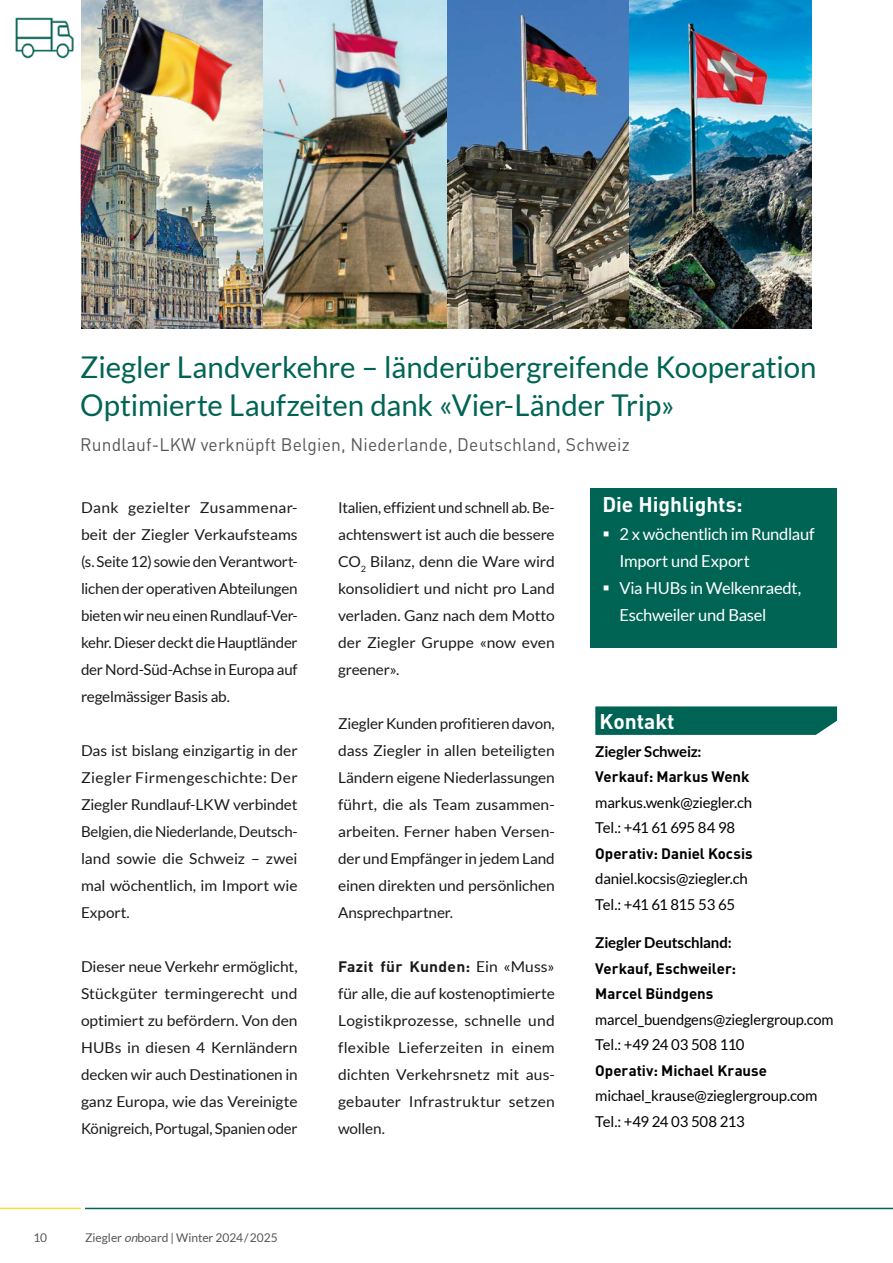
<style>
.page{position:relative;width:893px;height:1263px;background:#fff}
.page>*{position:absolute;margin:0;border:0;box-sizing:border-box;transform-origin:0 0}
.Head_21pt{font:30px/37.5px "Lato";color:#006455}
.Kasten_Head{font:700 21px "DIN Pro";color:#fff}
.Kontakt_Head{font:700 21px "DIN Pro";color:#fff}
.Subhead_für_Head_21pt{font:18px "DIN Pro";letter-spacing:.01em;color:#555756}
.t1{font:16.5px/27px "Lato";letter-spacing:-.015em;color:#fff}
.Kontaktdaten{font:15px/27px "Lato";letter-spacing:-.01em;color:#000;text-align:justify;scale:1.04 1}
.Kontaktdaten-2{font:15px/27px "Lato";letter-spacing:-.01em;color:#000;text-align:justify}
.Kontaktdaten-3{font:700 15px/25.5px "DIN Pro";color:#000}
.Kontaktdaten-4{font:15px "Lato";letter-spacing:-.035em;color:#000}
.Kontakt_Name{font:700 15px "Lato";letter-spacing:-.01em;color:#000}
.Kontaktdaten-5{font:700 15px "DIN Pro";color:#000;scale:1.04 1}
.Kontaktdaten-6{font:15px "Lato";letter-spacing:-.04em;color:#000}
.t2{font:12px "Lato";color:#555756}
.s1{font-style:italic}
.s2{font-family:"Lato";font-weight:400}
</style>
<div class="page">
<img style="left:81px;top:0;width:548px;height:328px">
<img style="left:15px;top:17px;width:59px;height:42px">
<img style="left:81px;top:0;width:161px;height:281px">
<div style="left:591px;top:488px;width:246px;height:160px;background:#006455"></div>
<svg style="left:595px;top:706px;width:242px;height:29px;background:#0a6a5c"></svg>
<img style="left:629px;top:0;width:183px;height:328px">
<hr style="left:85px;top:1208px;width:808px;height:1px;background:#006455">
<hr style="left:0;top:1208px;width:81px;height:1px;background:#f5de3c">
<p class="Head_21pt" style="left:80px;top:348px;width:738px">Ziegler Landverkehre – länderübergreifende Kooperation<br>Optimierte Laufzeiten dank «Vier-Länder Trip»</p>
<p class="Subhead_für_Head_21pt" style="left:80px;top:432px;width:551px">Rundlauf-LKW verknüpft Belgien, Niederlande, Deutschland, Schweiz</p>
<p class="Kontaktdaten" style="left:81px;top:494px;width:210px">Dank gezielter Zusammenar&shy;beit der Ziegler Verkaufsteams (s. Seite 12) sowie den Verantwort&shy;lichen der operativen Abteilungen bieten wir neu einen Rundlauf-Ver&shy;kehr. Dieser deckt die Hauptländer der Nord-Süd-Achse in Europa auf regelmässiger Basis ab.</p>
<p class="Kontaktdaten" style="left:81px;top:737px;width:210px">Das ist bislang einzigartig in der Ziegler Firmengeschichte: Der Ziegler Rundlauf-LKW verbindet Belgien, die Niederlande, Deutsch&shy;land sowie die Schweiz – zwei mal wöchentlich, im Import wie Export.</p>
<p class="Kontaktdaten" style="left:81px;top:953px;width:210px">Dieser neue Verkehr ermöglicht, Stückgüter termingerecht und optimiert zu befördern. Von den HUBs in diesen 4 Kernländern decken wir auch Destinationen in ganz Europa, wie das Vereinigte Königreich, Portugal, Spanien oder</p>
<p class="t2" style="left:34px;top:1231px;width:15px">10</p>
<p class="t2" style="left:85px;top:1231px;width:194px">Ziegler <span class="s1">on</span>board | Winter 2024/2025</p>
<p class="Kontaktdaten-2" style="left:338px;top:494px;width:218px">Italien, effizient und schnell ab. Be&shy;achtenswert ist auch die bessere CO<sub>2</sub> Bilanz, denn die Ware wird konsolidiert und nicht pro Land verladen. Ganz nach dem Motto der Ziegler Gruppe «now even greener».</p>
<p class="Kontaktdaten-2" style="left:338px;top:710px;width:218px">Ziegler Kunden profitieren davon, dass Ziegler in allen beteiligten Ländern eigene Niederlassungen führt, die als Team zusammen&shy;arbeiten. Ferner haben Versen&shy;der und Empfänger in jedem Land einen direkten und persönlichen Ansprechpartner.</p>
<p class="Kontaktdaten-5" style="left:338px;top:956px;width:210px">Fazit für Kunden: <span class="s2">Ein «Muss»</span></p>
<p class="Kontaktdaten" style="left:338px;top:980px;width:210px">für alle, die auf kostenoptimierte Logistikprozesse, schnelle und flexible Lieferzeiten in einem dichten Verkehrsnetz mit aus&shy;gebauter Infrastruktur setzen wollen.</p>
<p class="Kasten_Head" style="left:602px;top:490px;width:142px">Die Highlights:</p>
<p class="t1" style="left:619px;top:520px;width:197px;text-indent:-17px">▪ 2 x wöchentlich im Rundlauf<br>Import und Export</p>
<p class="t1" style="left:619px;top:574px;width:183px;text-indent:-17px">▪ Via HUBs in Welkenraedt,<br>Eschweiler und Basel</p>
<p class="Kontakt_Head" style="left:600px;top:707px;width:77px">Kontakt</p>
<p class="Kontakt_Name" style="left:595px;top:743px;width:108px">Ziegler Schweiz:</p>
<p class="Kontaktdaten-3" style="left:595px;top:763px;width:156px">Verkauf: Markus Wenk</p>
<p class="Kontaktdaten-2" style="left:595px;top:789px;width:158px">markus.wenk@ziegler.ch</p>
<p class="Kontaktdaten-6" style="left:595px;top:819px;width:141px">Tel.: +41 61 695 84 98</p>
<p class="Kontaktdaten-3" style="left:595px;top:840px;width:159px">Operativ: Daniel Kocsis</p>
<p class="Kontaktdaten-2" style="left:595px;top:865px;width:154px">daniel.kocsis@ziegler.ch</p>
<p class="Kontaktdaten-4" style="left:595px;top:896px;width:141px">Tel.: +41 61 815 53 65</p>
<p class="Kontakt_Name" style="left:595px;top:934px;width:138px">Ziegler Deutschland:</p>
<p class="Kontaktdaten-3" style="left:595px;top:955px;width:142px">Verkauf, Eschweiler:<br>Marcel Bündgens</p>
<p class="Kontaktdaten-2" style="left:595px;top:1005px;width:240px">marcel_buendgens@zieglergroup.com</p>
<p class="Kontaktdaten-4" style="left:595px;top:1036px;width:151px">Tel.: +49 24 03 508 110</p>
<p class="Kontaktdaten-3" style="left:595px;top:1057px;width:173px">Operativ: Michael Krause</p>
<p class="Kontaktdaten-2" style="left:595px;top:1083px;width:224px;line-height:25.5px">michael_krause@zieglergroup.com<br>Tel.: +49 24 03 508 213</p>
</div>
